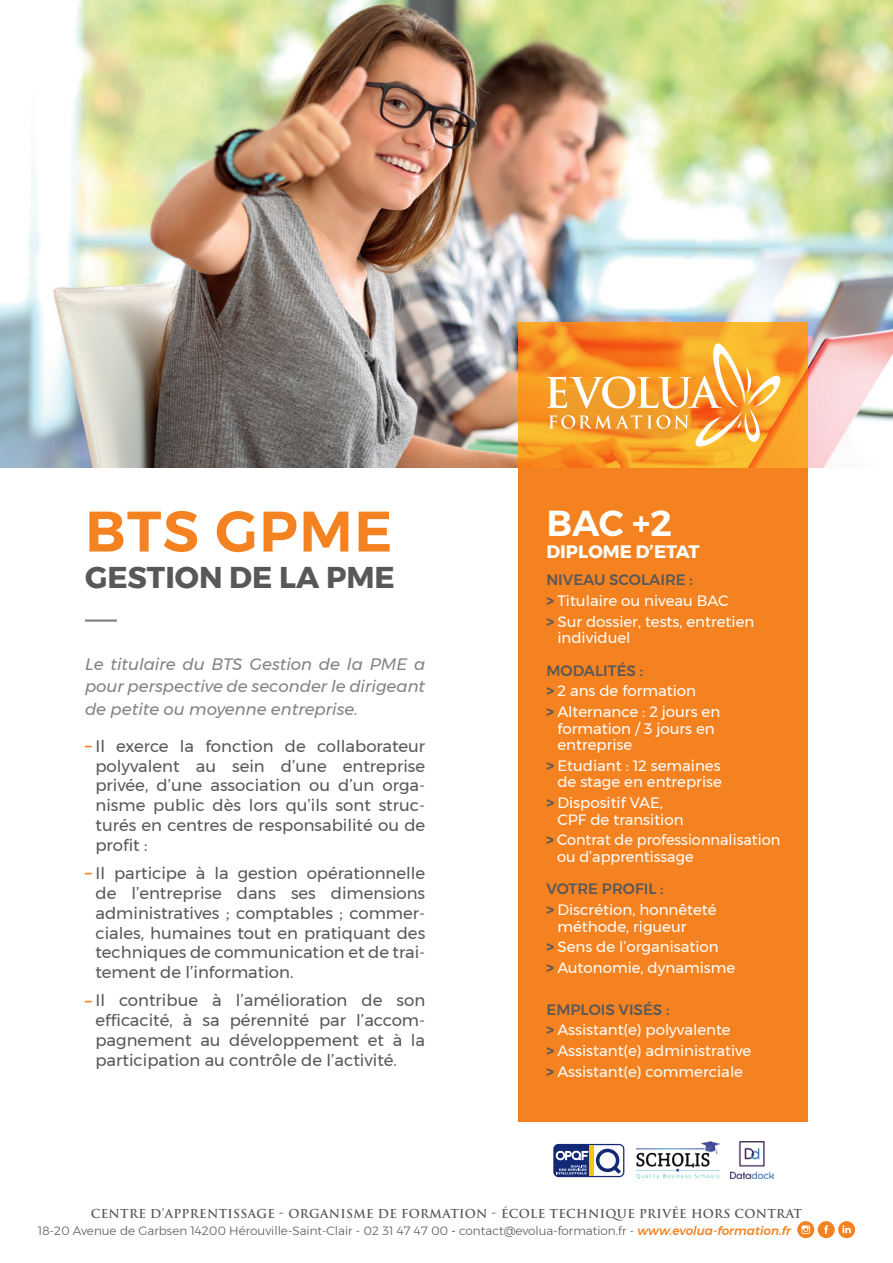
<style>
.page{position:relative;width:893px;height:1263px;background:#fff}
.page>*{position:absolute;margin:0;border:0;box-sizing:border-box;transform-origin:0 0}
.t1{font:600 57px "Montserrat";letter-spacing:.025em;color:#f58220}
.t2{font:600 36px "Montserrat";color:#fff}
.t3{font:700 30px "Montserrat";color:#57585a}
.t4{font:700 18px "Montserrat";color:#fff}
.t5{font:16.5px/19.8px "Montserrat";color:#57585a;text-align:justify}
.t6{font:italic 16.5px/22.5px "Montserrat";color:#808285;text-align:justify}
.t7{font:700 16.5px "Montserrat";color:#f58220;scale:.7 1}
.t8{font:15px/16.5px "Montserrat";color:#fff}
.t9{font:500 15px "Montserrat";color:#57585a}
.t10{font:300 12px "Montserrat";color:#57585a}
.t11{font:700 12px "Trajan";letter-spacing:.025em;color:#57585a}
.s1{font-weight:700;color:#57585a}
.s2{color:#231f20}
.s3{font-weight:500;font-style:italic;color:#f58220}
</style>
<div class="page">
<img style="left:0;top:0;width:893px;height:468px">
<div style="left:519px;top:322px;width:289px;height:799px;background:#f58220"></div>
<div style="left:838px;top:1221px;width:17px;height:17px;background:#f58220;border-radius:50%"></div>
<svg style="left:842px;top:1225px;width:9px;height:8px"></svg>
<div style="left:818px;top:1221px;width:17px;height:17px;background:#f58220;border-radius:50%"></div>
<svg style="left:824px;top:1225px;width:4px;height:9px"></svg>
<div style="left:797px;top:1221px;width:17px;height:17px;background:#f58220;border-radius:50%"></div>
<svg style="left:801px;top:1225px;width:9px;height:9px"></svg>
<svg style="left:546px;top:321px;width:244px;height:139px"></svg>
<hr style="left:85px;top:619px;width:32px;height:3px;background:#808285">
<img style="left:637px;top:1142px;width:82px;height:36px">
<img style="left:731px;top:1142px;width:42px;height:36px">
<div style="left:553px;top:1144px;width:71px;height:33px;background:#142975;border-radius:5px"></div>
<svg style="left:555px;top:1145px;width:68px;height:31px"></svg>
<p class="t1" style="left:85px;top:486px;width:309px">BTS GPME</p>
<p class="t3" style="left:85px;top:553px;width:311px">GESTION DE LA PME</p>
<p class="t6" style="left:85px;top:652px;width:342px">Le titulaire du BTS Gestion de la PME a pour perspective de seconder le dirigeant de petite ou moyenne entreprise.</p>
<p class="t7" style="left:85px;top:725px;width:11px">_</p>
<p class="t5" style="left:95px;top:736px;width:331px">Il exerce la fonction de collaborateur polyvalent au sein d’une entreprise privée, d’une association ou d’un orga&shy;nisme public dès lors qu’ils sont struc&shy;turés en centres de responsabilité ou de profit :</p>
<p class="t7" style="left:85px;top:852px;width:11px">_</p>
<p class="t5" style="left:95px;top:863px;width:331px">Il participe à la gestion opérationnelle de l’entreprise dans ses dimensions administratives ; comptables ; commer&shy;ciales, humaines tout en pratiquant des techniques de communication et de trai&shy;tement de l’information.</p>
<p class="t7" style="left:85px;top:980px;width:11px">_</p>
<p class="t5" style="left:95px;top:990px;width:331px">Il contribue à l’amélioration de son efficacité, à sa pérennité par l’accom&shy;pagnement au développement et à la participation au contrôle de l’activité.</p>
<p class="t2" style="left:546px;top:495px;width:127px">BAC +2</p>
<p class="t4" style="left:546px;top:537px;width:155px">DIPLOME D’ETAT</p>
<p class="t9" style="left:546px;top:568px;width:148px">NIVEAU SCOLAIRE :</p>
<p class="t8" style="left:546px;top:592px;width:184px"><span class="s1">&gt;</span> Titulaire ou niveau BAC</p>
<p class="t8" style="left:557px;top:613px;width:198px;text-indent:-11px"><span class="s1">&gt;</span> Sur dossier, tests, entretien individuel</p>
<p class="t9" style="left:546px;top:658px;width:98px">MODALITÉS :</p>
<p class="t8" style="left:546px;top:683px;width:151px"><span class="s1">&gt;</span> 2 ans de formation</p>
<p class="t8" style="left:557px;top:703px;width:164px;text-indent:-11px"><span class="s1">&gt;</span> Alternance : 2 jours en formation / 3 jours en entreprise</p>
<p class="t8" style="left:546px;top:757px;width:177px;text-align:right"><span class="s1">&gt;</span> Etudiant : 12 semaines de stage en entreprise</p>
<p class="t8" style="left:557px;top:794px;width:128px;text-indent:-11px"><span class="s1">&gt;</span> Dispositif VAE,<br>CPF de transition</p>
<p class="t8" style="left:557px;top:832px;width:225px;text-indent:-11px"><span class="s1">&gt;</span> Contrat de professionnalisation ou d’apprentissage</p>
<p class="t9" style="left:546px;top:877px;width:119px">VOTRE PROFIL :</p>
<p class="t8" style="left:557px;top:901px;width:161px;text-indent:-11px"><span class="s1">&gt;</span> Discrétion, honnêteté méthode, rigueur</p>
<p class="t8" style="left:546px;top:939px;width:174px"><span class="s1">&gt;</span> Sens de l’organisation</p>
<p class="t8" style="left:546px;top:959px;width:190px"><span class="s1">&gt;</span> Autonomie, dynamisme</p>
<p class="t9" style="left:546px;top:997px;width:124px">EMPLOIS VISÉS :</p>
<p class="t8" style="left:546px;top:1022px;width:186px"><span class="s1">&gt;</span> Assistant(e) polyvalente</p>
<p class="t8" style="left:546px;top:1042px;width:206px"><span class="s1">&gt;</span> Assistant(e) administrative</p>
<p class="t8" style="left:546px;top:1063px;width:198px"><span class="s1">&gt;</span> Assistant(e) commerciale</p>
<p class="t11" style="left:91px;top:1206px;width:713px">CENTRE D’APPRENTISSAGE - ORGANISME DE FORMATION - ÉCOLE TECHNIQUE PRIVÉE HORS CONTRAT</p>
<p class="t10" style="left:38px;top:1221px;width:755px">18-20 Avenue de Garbsen 14200 Hérouville-Saint-Clair - 02 31 47 47 00 <span class="s2">-</span> contact@evolua-formation.fr - <span class="s3">www.evolua-formation.fr</span></p>
</div>
